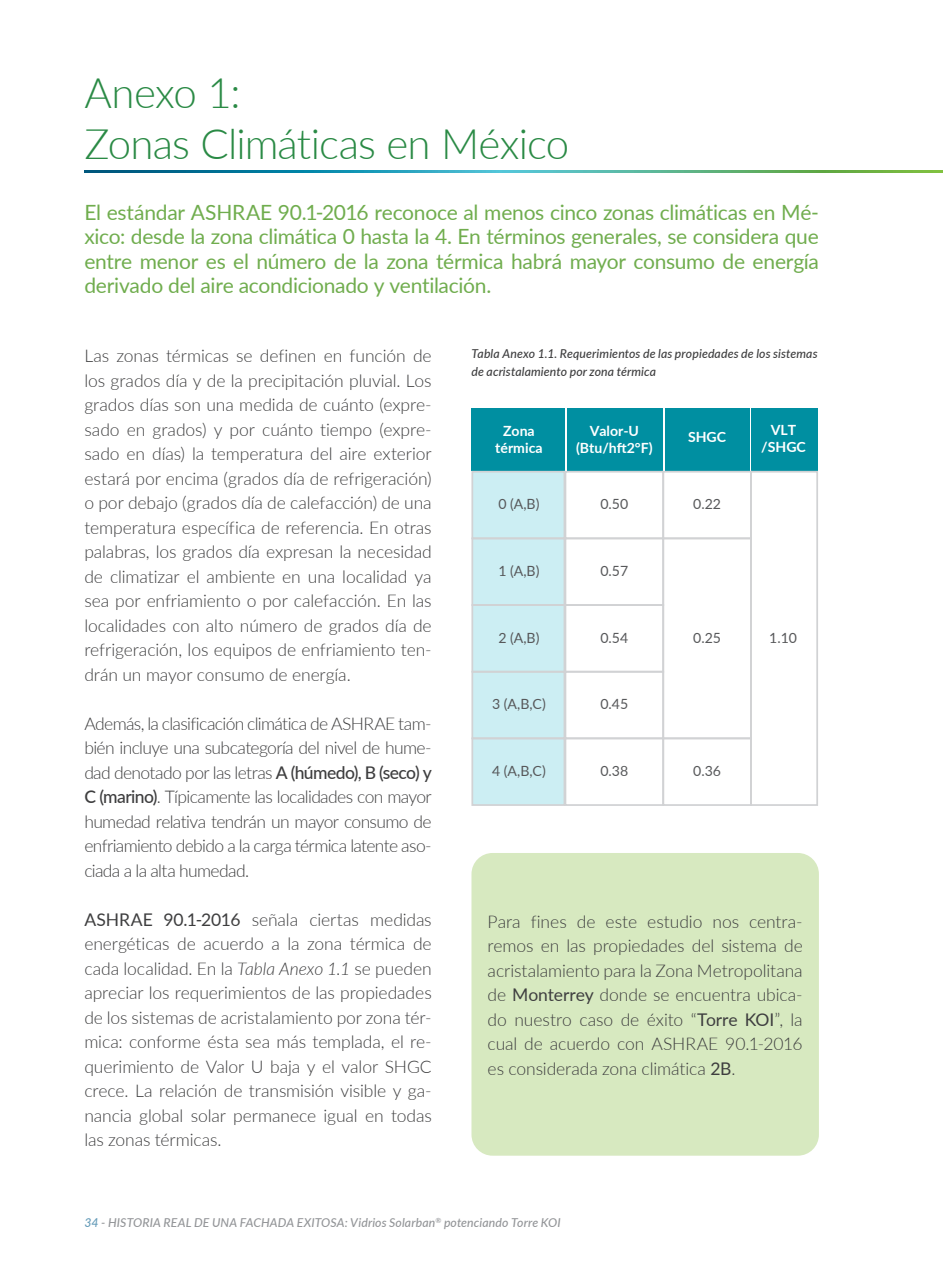
<style>
.page{position:relative;width:943px;height:1275px;background:#fff}
.page>*{position:absolute;margin:0;border:0;box-sizing:border-box;transform-origin:0 0}
.Títulos{font:300 42px "Lato";letter-spacing:-.02em;color:#2a8a45}
.Texto_contenido{font:21px/24.5px "Lato";letter-spacing:-.01em;color:#70ad4e;text-align:justify}
.Texto_contenido-2{font:300 17.5px/24.5px "Lato";letter-spacing:-.01em;color:#3e3e3f;text-align:justify}
.t1{font:14px "Lato";color:#57585a}
.t2{font:700 14px/16.8px "Lato";color:#fff;text-align:center}
.Notas_al_pie{font:italic 500 12.25px/17.5px "Lato";letter-spacing:.01em;color:#3e3e3f}
.t3{font:italic 500 12.25px "Lato";letter-spacing:.01em;color:#939598}
.s1{font-weight:500}
.s2{font-weight:400}
.s3{font-style:italic}
.s4{color:#649bb8}
</style>
<div class="page">
<div style="left:471px;top:853px;width:348px;height:303px;background:#d7e9c0;border-radius:21px"></div>
<svg style="left:84px;top:170px;width:859px;height:2px;background:#3b9e90"></svg>
<div style="left:472px;top:472px;width:92px;height:333px;background:#cceef3"></div>
<div style="left:471px;top:408px;width:93px;height:63px;background:#008fa1"></div>
<div style="left:567px;top:408px;width:95px;height:63px;background:#008fa1"></div>
<div style="left:664px;top:408px;width:85px;height:63px;background:#008fa1"></div>
<div style="left:751px;top:408px;width:67px;height:63px;background:#008fa1"></div>
<div style="left:471px;top:471px;width:94px;height:68px;border:2px solid #d1d2d4"></div>
<div style="left:471px;top:537px;width:94px;height:69px;border:2px solid #d1d2d4"></div>
<div style="left:471px;top:604px;width:94px;height:69px;border:2px solid #d1d2d4"></div>
<div style="left:471px;top:671px;width:94px;height:68px;border:2px solid #d1d2d4"></div>
<div style="left:471px;top:737px;width:94px;height:69px;border:2px solid #d1d2d4"></div>
<div style="left:564px;top:471px;width:100px;height:68px;border:2px solid #d1d2d4"></div>
<div style="left:564px;top:537px;width:100px;height:69px;border:2px solid #d1d2d4"></div>
<div style="left:564px;top:604px;width:100px;height:69px;border:2px solid #d1d2d4"></div>
<div style="left:564px;top:671px;width:100px;height:68px;border:2px solid #d1d2d4"></div>
<div style="left:564px;top:737px;width:100px;height:69px;border:2px solid #d1d2d4"></div>
<div style="left:662px;top:471px;width:89px;height:68px;border:2px solid #d1d2d4"></div>
<div style="left:662px;top:537px;width:89px;height:202px;border:2px solid #d1d2d4"></div>
<div style="left:662px;top:737px;width:89px;height:69px;border:2px solid #d1d2d4"></div>
<div style="left:750px;top:471px;width:68px;height:335px;border:2px solid #d1d2d4"></div>
<p class="Títulos" style="left:84px;top:64px;width:158px">Anexo 1:</p>
<p class="Títulos" style="left:84px;top:114px;width:486px">Zonas Climáticas en México</p>
<p class="Texto_contenido" style="left:84px;top:199px;width:736px">El estándar ASHRAE 90.1-2016 reconoce al menos cinco zonas climáticas en Mé&shy;xico: desde la zona climática 0 hasta la 4. En términos generales, se considera que entre menor es el número de la zona térmica habrá mayor consumo de energía derivado del aire acondicionado y ventilación.</p>
<p class="Texto_contenido-2" style="left:84px;top:343px;width:349px">Las zonas térmicas se definen en función de los grados día y de la precipitación pluvial. Los grados días son una medida de cuánto (expre&shy;sado en grados) y por cuánto tiempo (expre&shy;sado en días) la temperatura del aire exterior estará por encima (grados día de refrigeración) o por debajo (grados día de calefacción) de una temperatura específica de referencia. En otras palabras, los grados día expresan la necesidad de climatizar el ambiente en una localidad ya sea por enfriamiento o por calefacción. En las localidades con alto número de grados día de refrigeración, los equipos de enfriamiento ten&shy;drán un mayor consumo de energía.</p>
<p class="Texto_contenido-2" style="left:84px;top:711px;width:349px">Además, la clasificación climática de ASHRAE tam&shy;bién incluye una subcategoría del nivel de hume&shy;dad denotado por las letras <span class="s1">A (húmedo), B (seco) y C (marino)</span>. Típicamente las localidades con mayor humedad relativa tendrán un mayor consumo de enfriamiento debido a la carga térmica latente aso&shy;ciada a la alta humedad.</p>
<p class="Texto_contenido-2" style="left:84px;top:907px;width:349px"><span class="s2">ASHRAE 90.1-2016</span> señala ciertas medidas energéticas de acuerdo a la zona térmica de cada localidad. En la <span class="s3">Tabla Anexo 1.1</span> se pueden apreciar los requerimientos de las propiedades de los sistemas de acristalamiento por zona tér&shy;mica: conforme ésta sea más templada, el re&shy;querimiento de Valor U baja y el valor SHGC crece. La relación de transmisión visible y ga&shy;nancia global solar permanece igual en todas las zonas térmicas.</p>
<p class="Notas_al_pie" style="left:471px;top:344px;width:347px">Tabla Anexo 1.1. Requerimientos de las propiedades de los sistemas de acristalamiento por zona térmica</p>
<p class="t2" style="left:495px;top:422px;width:49px">Zona térmica</p>
<p class="t2" style="left:576px;top:422px;width:78px">Valor-U (Btu/hft2°F)</p>
<p class="t2" style="left:688px;top:428px;width:40px">SHGC</p>
<p class="t2" style="left:761px;top:421px;width:46px">VLT /SHGC</p>
<p class="t1" style="left:498px;top:494px;width:43px">0 (A,B)</p>
<p class="t1" style="left:600px;top:494px;width:29px">0.50</p>
<p class="t1" style="left:693px;top:494px;width:29px">0.22</p>
<p class="t1" style="left:498px;top:561px;width:43px">1 (A,B)</p>
<p class="t1" style="left:600px;top:561px;width:29px">0.57</p>
<p class="t1" style="left:498px;top:627px;width:43px">2 (A,B)</p>
<p class="t1" style="left:600px;top:627px;width:29px">0.54</p>
<p class="t1" style="left:693px;top:627px;width:29px">0.25</p>
<p class="t1" style="left:492px;top:694px;width:55px">3 (A,B,C)</p>
<p class="t1" style="left:600px;top:694px;width:29px">0.45</p>
<p class="t1" style="left:492px;top:761px;width:55px">4 (A,B,C)</p>
<p class="t1" style="left:600px;top:761px;width:29px">0.38</p>
<p class="t1" style="left:693px;top:761px;width:29px">0.36</p>
<p class="t1" style="left:769px;top:627px;width:29px">1.10</p>
<p class="Texto_contenido-2" style="left:487px;top:908px;width:317px">Para fines de este estudio nos centra&shy;remos en las propiedades del sistema de acristalamiento para la Zona Metropolitana de <span class="s2">Monterrey</span> donde se encuentra ubica&shy;do nuestro caso de éxito “<span class="s2">Torre KOI</span>”, la cual de acuerdo con ASHRAE 90.1-2016 es considerada zona climática <span class="s2">2B</span>.</p>
<p class="t3" style="left:84px;top:1213px;width:478px"><span class="s4">34</span> - HISTORIA REAL DE UNA FACHADA EXITOSA: Vidrios Solarban<sup>®</sup> potenciando Torre KOI</p>
</div>
